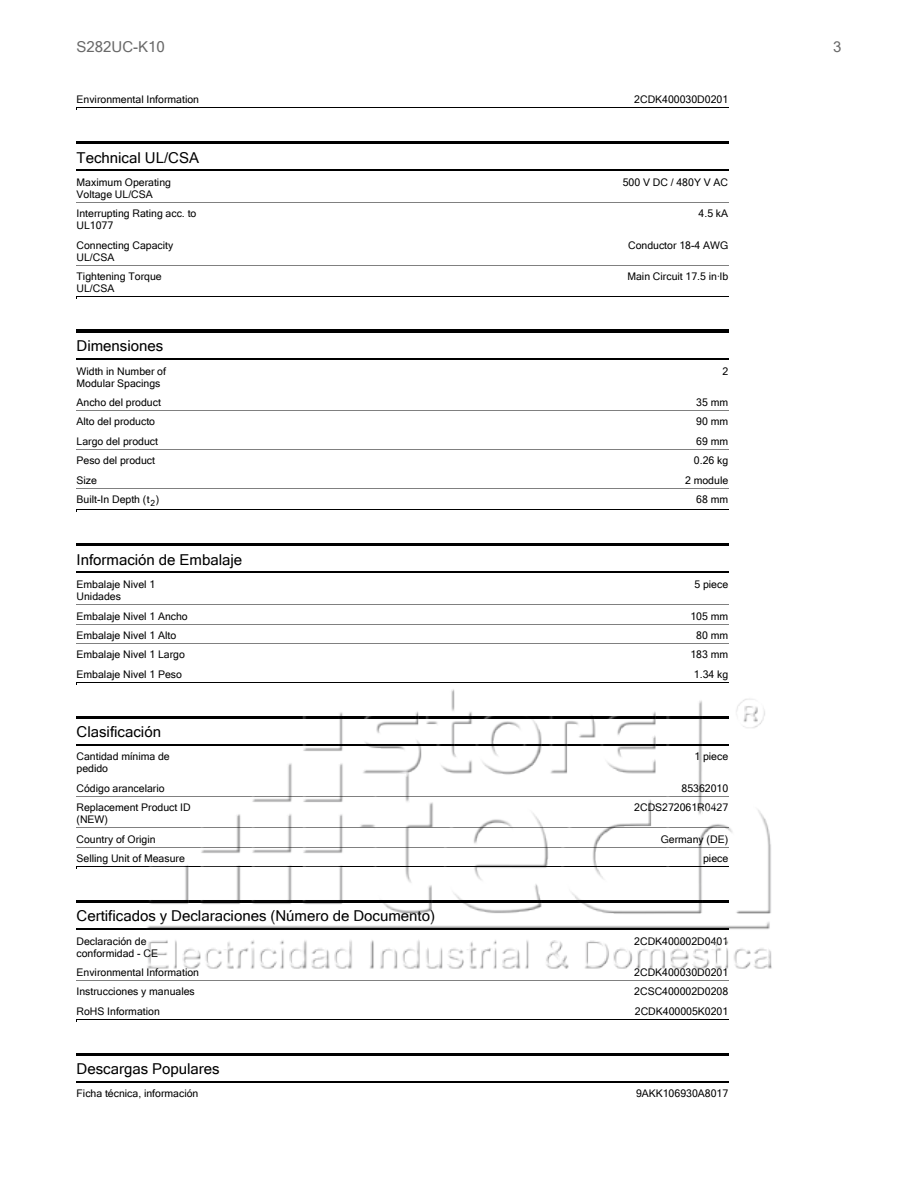
<style>
.page{position:relative;width:918px;height:1188px;background:#fff}
.page>*{position:absolute;margin:0;border:0;box-sizing:border-box;transform-origin:0 0}
.t1{font:15px "Microsoft Sans Serif";color:#000}
.t2{font:15px "Microsoft Sans Serif";color:#696969}
.t3{font:15px "Arial";color:#696969}
.t4{font:10.5px/19.5px "Microsoft Sans Serif";color:#000}
.s1{font-style:italic}
</style>
<div class="page">
<hr style="left:77px;top:107px;width:652px;height:3px;background:#000">
<div style="left:77px;top:109px;width:764px;height:188px;background:#fff"></div>
<hr style="left:77px;top:141px;width:652px;height:3px;background:#000">
<hr style="left:77px;top:169px;width:652px;height:2px;background:#000">
<hr style="left:77px;top:234px;width:652px;height:1px;background:#808080">
<hr style="left:77px;top:265px;width:652px;height:1px;background:#808080">
<hr style="left:77px;top:296px;width:652px;height:3px;background:#000">
<div style="left:77px;top:297px;width:764px;height:214px;background:#fff"></div>
<hr style="left:77px;top:330px;width:652px;height:3px;background:#000">
<hr style="left:77px;top:358px;width:652px;height:1px;background:#000">
<hr style="left:77px;top:391px;width:652px;height:1px;background:#808080">
<hr style="left:77px;top:430px;width:652px;height:1px;background:#808080">
<hr style="left:77px;top:469px;width:652px;height:1px;background:#808080">
<hr style="left:77px;top:488px;width:652px;height:1px;background:#808080">
<hr style="left:77px;top:509px;width:652px;height:3px;background:#000">
<div style="left:77px;top:511px;width:764px;height:172px;background:#fff"></div>
<hr style="left:77px;top:543px;width:652px;height:3px;background:#000">
<hr style="left:77px;top:572px;width:652px;height:1px;background:#000">
<hr style="left:77px;top:624px;width:652px;height:1px;background:#808080">
<hr style="left:77px;top:663px;width:652px;height:1px;background:#808080">
<hr style="left:77px;top:682px;width:652px;height:3px;background:#000">
<div style="left:77px;top:683px;width:764px;height:184px;background:#fff"></div>
<hr style="left:77px;top:716px;width:652px;height:3px;background:#000">
<hr style="left:77px;top:744px;width:652px;height:1px;background:#000">
<hr style="left:77px;top:777px;width:652px;height:1px;background:#808080">
<hr style="left:77px;top:796px;width:652px;height:2px;background:#808080">
<div style="left:77px;top:797px;width:652px;height:31px;background:#fff"></div>
<hr style="left:77px;top:847px;width:652px;height:1px;background:#808080">
<hr style="left:77px;top:866px;width:652px;height:3px;background:#000">
<div style="left:77px;top:867px;width:764px;height:153px;background:#fff"></div>
<hr style="left:77px;top:900px;width:652px;height:3px;background:#000">
<hr style="left:77px;top:928px;width:652px;height:1px;background:#000">
<hr style="left:77px;top:961px;width:652px;height:1px;background:#808080">
<hr style="left:77px;top:1000px;width:652px;height:1px;background:#808080">
<hr style="left:77px;top:1019px;width:652px;height:3px;background:#000">
<div style="left:77px;top:1020px;width:764px;height:91px;background:#fff"></div>
<hr style="left:77px;top:1053px;width:652px;height:3px;background:#000">
<hr style="left:77px;top:1081px;width:652px;height:1px;background:#000">
<img style="left:112px;top:510px;width:660px;height:573px">
<h1 class="t2" style="left:77px;top:37px;width:90px">S282UC-K10</h1>
<h1 class="t3" style="left:833px;top:36px;width:10px">3</h1>
<p class="t4" style="left:77px;top:90px;width:124px">Environmental Information</p>
<p class="t4" style="left:634px;top:90px;width:95px">2CDK400030D0201</p>
<h1 class="t1" style="left:77px;top:148px;width:124px">Technical UL/CSA</h1>
<p class="t4" style="left:77px;top:172px;width:96px">Maximum Operating</p>
<p class="t4" style="left:623px;top:172px;width:107px">500 V DC / 480Y V AC</p>
<p class="t4" style="left:77px;top:184px;width:121px">Voltage UL/CSA<br>Interrupting Rating acc. to</p>
<p class="t4" style="left:699px;top:204px;width:31px">4.5 kA</p>
<p class="t4" style="left:77px;top:216px;width:98px">UL1077<br>Connecting Capacity</p>
<p class="t4" style="left:77px;top:247px;width:87px">UL/CSA<br>Tightening Torque</p>
<p class="t4" style="left:77px;top:278px;width:39px">UL/CSA</p>
<p class="t4" style="left:628px;top:235px;width:102px">Conductor 18-4 AWG</p>
<p class="t4" style="left:627px;top:266px;width:102px">Main Circuit 17.5 in·lb</p>
<h1 class="t1" style="left:77px;top:336px;width:88px">Dimensiones</h1>
<p class="t4" style="left:77px;top:361px;width:91px">Width in Number of</p>
<p class="t4" style="left:722px;top:361px;width:7px">2</p>
<p class="t4" style="left:77px;top:373px;width:86px">Modular Spacings<br>Ancho del product</p>
<p class="t4" style="left:696px;top:392px;width:33px">35 mm</p>
<p class="t4" style="left:77px;top:412px;width:80px">Alto del producto</p>
<p class="t4" style="left:696px;top:412px;width:33px">90 mm</p>
<p class="t4" style="left:77px;top:431px;width:83px">Largo del product</p>
<p class="t4" style="left:696px;top:431px;width:33px">69 mm</p>
<p class="t4" style="left:77px;top:451px;width:80px">Peso del product</p>
<p class="t4" style="left:694px;top:451px;width:36px">0.26 kg</p>
<p class="t4" style="left:77px;top:470px;width:22px">Size</p>
<p class="t4" style="left:685px;top:470px;width:45px">2 module</p>
<p class="t4" style="left:77px;top:489px;width:84px">Built-In Depth (<span class="s1">t</span><sub>2</sub>)</p>
<p class="t4" style="left:696px;top:489px;width:33px">68 mm</p>
<h1 class="t1" style="left:77px;top:550px;width:167px">Información de Embalaje</h1>
<p class="t4" style="left:77px;top:575px;width:80px">Embalaje Nivel 1</p>
<p class="t4" style="left:694px;top:575px;width:35px">5 piece</p>
<p class="t4" style="left:77px;top:586px;width:113px">Unidades<br>Embalaje Nivel 1 Ancho</p>
<p class="t4" style="left:690px;top:606px;width:39px">105 mm</p>
<p class="t4" style="left:77px;top:625px;width:101px">Embalaje Nivel 1 Alto</p>
<p class="t4" style="left:696px;top:625px;width:33px">80 mm</p>
<p class="t4" style="left:77px;top:645px;width:110px">Embalaje Nivel 1 Largo</p>
<p class="t4" style="left:690px;top:645px;width:39px">183 mm</p>
<p class="t4" style="left:77px;top:664px;width:107px">Embalaje Nivel 1 Peso</p>
<p class="t4" style="left:694px;top:664px;width:36px">1.34 kg</p>
<h1 class="t1" style="left:77px;top:722px;width:86px">Clasificación</h1>
<p class="t4" style="left:77px;top:747px;width:95px">Cantidad mínima de</p>
<p class="t4" style="left:694px;top:747px;width:35px">1 piece</p>
<p class="t4" style="left:77px;top:759px;width:90px">pedido<br>Código arancelario</p>
<p class="t4" style="left:682px;top:778px;width:48px">85362010</p>
<p class="t4" style="left:77px;top:798px;width:116px">Replacement Product ID</p>
<p class="t4" style="left:634px;top:798px;width:95px">2CDS272061R0427</p>
<p class="t4" style="left:77px;top:809px;width:81px">(NEW)<br>Country of Origin</p>
<p class="t4" style="left:661px;top:829px;width:69px">Germany (DE)</p>
<p class="t4" style="left:77px;top:848px;width:110px">Selling Unit of Measure</p>
<p class="t4" style="left:703px;top:848px;width:27px">piece</p>
<h1 class="t1" style="left:77px;top:906px;width:360px">Certificados y Declaraciones (Número de Documento)</h1>
<p class="t4" style="left:77px;top:931px;width:72px">Declaración de</p>
<p class="t4" style="left:634px;top:931px;width:95px">2CDK400002D0401</p>
<p class="t4" style="left:77px;top:943px;width:124px">conformidad - CE<br>Environmental Information</p>
<p class="t4" style="left:634px;top:962px;width:95px">2CDK400030D0201</p>
<p class="t4" style="left:77px;top:982px;width:120px">Instrucciones y manuales</p>
<p class="t4" style="left:634px;top:982px;width:95px">2CSC400002D0208</p>
<p class="t4" style="left:77px;top:1001px;width:85px">RoHS Information</p>
<p class="t4" style="left:635px;top:1001px;width:95px">2CDK400005K0201</p>
<h1 class="t1" style="left:77px;top:1059px;width:145px">Descargas Populares</h1>
<p class="t4" style="left:77px;top:1084px;width:123px">Ficha técnica, información</p>
<p class="t4" style="left:636px;top:1084px;width:94px">9AKK106930A8017</p>
</div>
